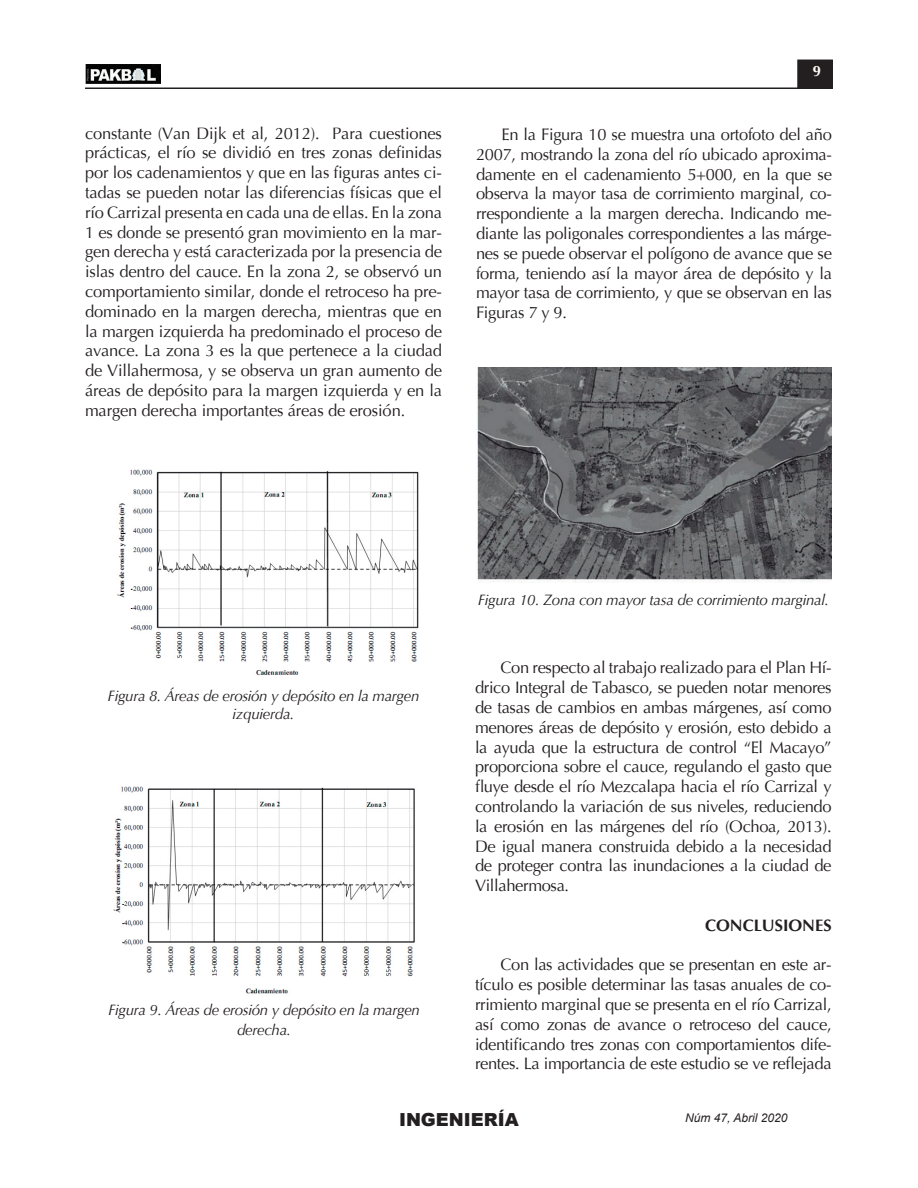
<style>
.page{position:relative;width:918px;height:1188px;background:#fff}
.page>*{position:absolute;margin:0;border:0;box-sizing:border-box;transform-origin:0 0}
.t1{font:900 18px "Arial";color:#231f20}
.Texto_g-sangria-pakb{font:16.5px/19.8px "Optima";letter-spacing:-.02em;color:#231f20;text-align:justify}
.subtitulo-altas-pakb{font:700 16.5px "Optima";color:#231f20}
.pie_de_fotoygrafico{font:italic 15px/18px "Optima";letter-spacing:-.02em;color:#231f20;text-align:center}
.t2{font:700 15px "Optima";color:#fffff8}
.t3{font:italic 12px "Arial";color:#231f20}
</style>
<div class="page">
<hr style="left:85px;top:88px;width:748px;height:1px;background:#231f20">
<div style="left:798px;top:60px;width:34px;height:28px;background:#231f20"></div>
<div style="left:797px;top:60px;width:36px;height:29px;border:1px solid #231f20"></div>
<img style="left:85px;top:65px;width:76px;height:18px">
<img style="left:117px;top:469px;width:302px;height:207px">
<img style="left:113px;top:786px;width:302px;height:208px">
<img style="left:477px;top:368px;width:355px;height:215px">
<p class="Texto_g-sangria-pakb" style="left:85px;top:123px;width:359px">constante (Van Dijk et al, 2012). Para cuestiones prácticas, el río se dividió en tres zonas definidas por los cadenamientos y que en las figuras antes ci&shy;tadas se pueden notar las diferencias físicas que el río Carrizal presenta en cada una de ellas. En la zona 1 es donde se presentó gran movimiento en la mar&shy;gen derecha y está caracterizada por la presencia de islas dentro del cauce. En la zona 2, se observó un comportamiento similar, donde el retroceso ha pre&shy;dominado en la margen derecha, mientras que en la margen izquierda ha predominado el proceso de avance. La zona 3 es la que pertenece a la ciudad de Villahermosa, y se observa un gran aumento de áreas de depósito para la margen izquierda y en la margen derecha importantes áreas de erosión.</p>
<p class="t2" style="left:813px;top:62px;width:10px">9</p>
<p class="Texto_g-sangria-pakb" style="left:476px;top:125px;width:357px;text-indent:26px">En la Figura 10 se muestra una ortofoto del año 2007, mostrando la zona del río ubicado aproxima&shy;damente en el cadenamiento 5+000, en la que se observa la mayor tasa de corrimiento marginal, co&shy;rrespondiente a la margen derecha. Indicando me&shy;diante las poligonales correspondientes a las márge&shy;nes se puede observar el polígono de avance que se forma, teniendo así la mayor área de depósito y la mayor tasa de corrimiento, y que se observan en las Figuras 7 y 9.</p>
<p class="pie_de_fotoygrafico" style="left:108px;top:687px;width:313px">Figura 8. Áreas de erosión y depósito en la margen izquierda.</p>
<p class="pie_de_fotoygrafico" style="left:108px;top:1001px;width:313px">Figura 9. Áreas de erosión y depósito en la margen</p>
<p class="pie_de_fotoygrafico" style="left:237px;top:1021px;width:56px">derecha.</p>
<p class="pie_de_fotoygrafico" style="left:478px;top:591px;width:353px">Figura 10. Zona con mayor tasa de corrimiento marginal.</p>
<p class="Texto_g-sangria-pakb" style="left:475px;top:658px;width:358px;text-indent:26px">Con respecto al trabajo realizado para el Plan Hí&shy;drico Integral de Tabasco, se pueden notar menores de tasas de cambios en ambas márgenes, así como menores áreas de depósito y erosión, esto debido a la ayuda que la estructura de control “El Macayo” proporciona sobre el cauce, regulando el gasto que fluye desde el río Mezcalapa hacia el río Carrizal y controlando la variación de sus niveles, reduciendo la erosión en las márgenes del río (Ochoa, 2013).<br>De igual manera construida debido a la necesidad de proteger contra las inundaciones a la ciudad de Villahermosa.</p>
<p class="subtitulo-altas-pakb" style="left:705px;top:915px;width:128px">CONCLUSIONES</p>
<p class="Texto_g-sangria-pakb" style="left:475px;top:955px;width:358px;text-indent:26px">Con las actividades que se presentan en este ar&shy;tículo es posible determinar las tasas anuales de co&shy;rrimiento marginal que se presenta en el río Carrizal, así como zonas de avance o retroceso del cauce, identificando tres zonas con comportamientos dife&shy;rentes. La importancia de este estudio se ve reflejada</p>
<p class="t1" style="left:399px;top:1107px;width:121px">INGENIERÍA</p>
<p class="t3" style="left:685px;top:1110px;width:104px">Núm 47, Abril 2020</p>
</div>
